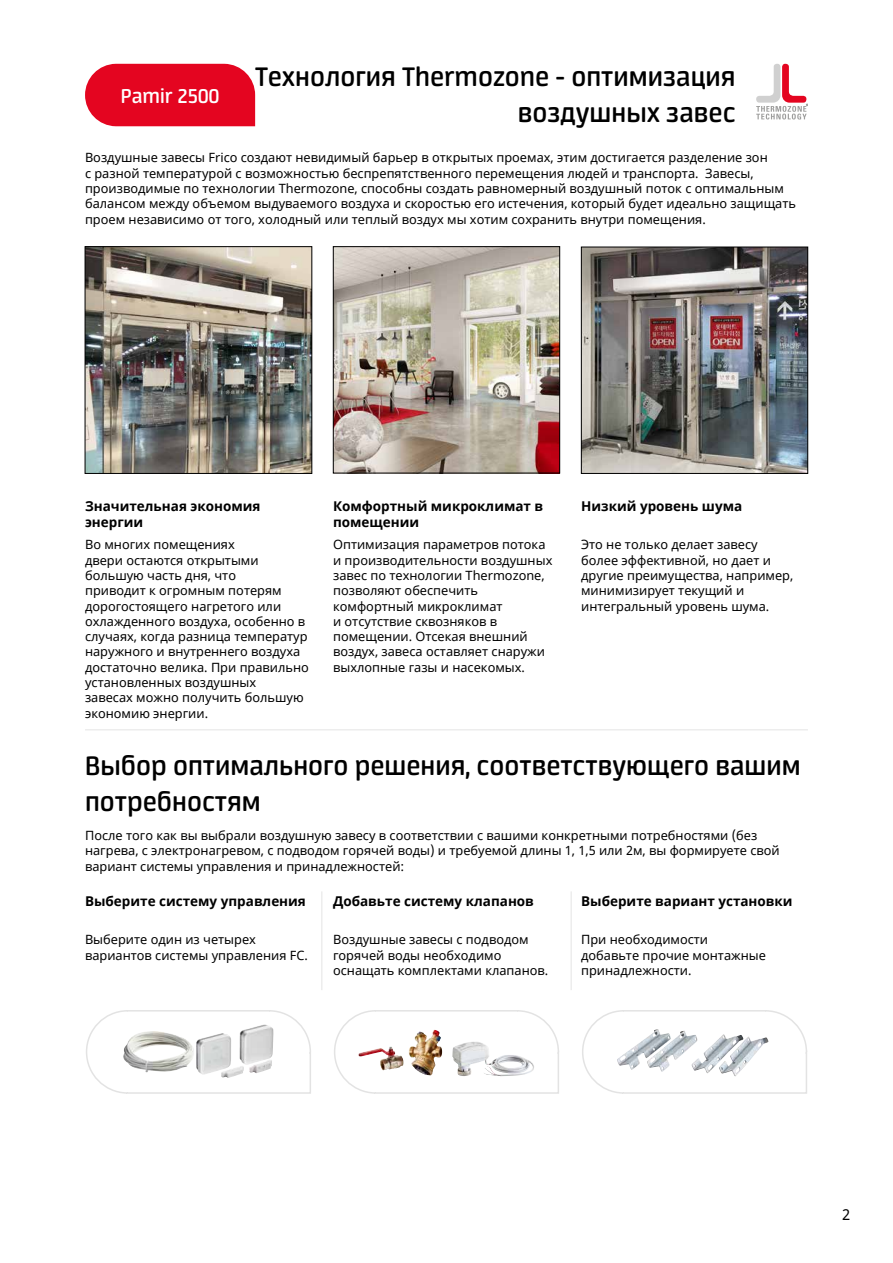
<style>
.page{position:relative;width:893px;height:1263px;background:#fff}
.page>*{position:absolute;margin:0;border:0;box-sizing:border-box;transform-origin:0 0}
.t1{font:600 30px/36px "Neuron";color:#000;text-align:right}
.t2{font:600 22.5px "Neuron";color:#fff}
.t3{font:15px "Noto Sans";color:#000}
.t4{font:700 13.5px/16.2px "Noto Sans";color:#000}
.t5{font:12.75px/15.3px "Noto Sans";color:#000}
</style>
<div class="page">
<img style="left:87px;top:248px;width:223px;height:224px">
<div style="left:85px;top:246px;width:227px;height:228px;border:1px solid #000"></div>
<img style="left:583px;top:249px;width:223px;height:223px">
<div style="left:581px;top:247px;width:227px;height:227px;border:1px solid #000"></div>
<img style="left:335px;top:248px;width:223px;height:223px">
<div style="left:333px;top:246px;width:227px;height:227px;border:1px solid #000"></div>
<div style="left:85px;top:64px;width:170px;height:62px;background:#e40520"></div>
<svg style="left:756px;top:64px;width:52px;height:55px"></svg>
<svg style="left:86px;top:1010px;width:225px;height:84px"></svg>
<svg style="left:334px;top:1010px;width:225px;height:84px"></svg>
<svg style="left:582px;top:1010px;width:226px;height:84px"></svg>
<hr style="left:321px;top:891px;width:1px;height:99px;background:#ededed">
<hr style="left:85px;top:729px;width:723px;height:1px;background:#ededed">
<hr style="left:570px;top:891px;width:2px;height:99px;background:#ededed">
<h2 class="t2" style="left:121px;top:83px;width:100px">Pamir 2500</h2>
<h1 class="t1" style="left:255px;top:59px;width:482px">Технология Thermozone - оптимизация воздушных завес</h1>
<p class="t5" style="left:85px;top:151px;width:712px">Воздушные завесы Frico создают невидимый барьер в открытых проемах, этим достигается разделение зон<br>с разной температурой с возможностью беспрепятственного перемещения людей и транспорта. Завесы, производимые по технологии Thermozone, способны создать равномерный воздушный поток с оптимальным балансом между объемом выдуваемого воздуха и скоростью его истечения, который будет идеально защищать проем независимо от того, холодный или теплый воздух мы хотим сохранить внутри помещения.</p>
<p class="t4" style="left:85px;top:498px;width:177px">Значительная экономия энергии</p>
<p class="t5" style="left:85px;top:537px;width:225px">Во многих помещениях<br>двери остаются открытыми большую часть дня, что<br>приводит к огромным потерям дорогостоящего нагретого или охлажденного воздуха, особенно в случаях, когда разница температур наружного и внутреннего воздуха достаточно велика. При правильно установленных воздушных<br>завесах можно получить большую экономию энергии.</p>
<p class="t4" style="left:333px;top:498px;width:212px">Комфортный микроклимат в помещении</p>
<p class="t4" style="left:581px;top:498px;width:163px">Низкий уровень шума</p>
<p class="t5" style="left:333px;top:537px;width:221px">Оптимизация параметров потока и производительности воздушных завес по технологии Thermozone, позволяют обеспечить комфортный микроклимат<br>и отсутствие сквозняков в помещении. Отсекая внешний воздух, завеса оставляет снаружи выхлопные газы и насекомых.</p>
<p class="t5" style="left:581px;top:537px;width:214px">Это не только делает завесу более эффективной, но дает и другие преимущества, например, минимизирует текущий и интегральный уровень шума.</p>
<h1 class="t1" style="left:85px;top:747px;width:717px;text-align:left">Выбор оптимального решения, соответствующего вашим потребностям</h1>
<p class="t5" style="left:85px;top:828px;width:696px">После того как вы выбрали воздушную завесу в соответствии с вашими конкретными потребностями (без нагрева, с электронагревом, с подводом горячей воды) и требуемой длины 1, 1,5 или 2м, вы формируете свой вариант системы управления и принадлежностей:</p>
<p class="t4" style="left:85px;top:893px;width:222px">Выберите систему управления</p>
<p class="t4" style="left:333px;top:893px;width:202px">Добавьте систему клапанов</p>
<p class="t4" style="left:581px;top:893px;width:213px">Выберите вариант установки</p>
<p class="t5" style="left:85px;top:932px;width:224px">Выберите один из четырех вариантов системы управления FC.</p>
<p class="t5" style="left:333px;top:932px;width:217px">Воздушные завесы с подводом горячей воды необходимо оснащать комплектами клапанов.</p>
<p class="t5" style="left:581px;top:932px;width:186px">При необходимости добавьте прочие монтажные принадлежности.</p>
<p class="t3" style="left:842px;top:1204px;width:10px">2</p>
</div>
